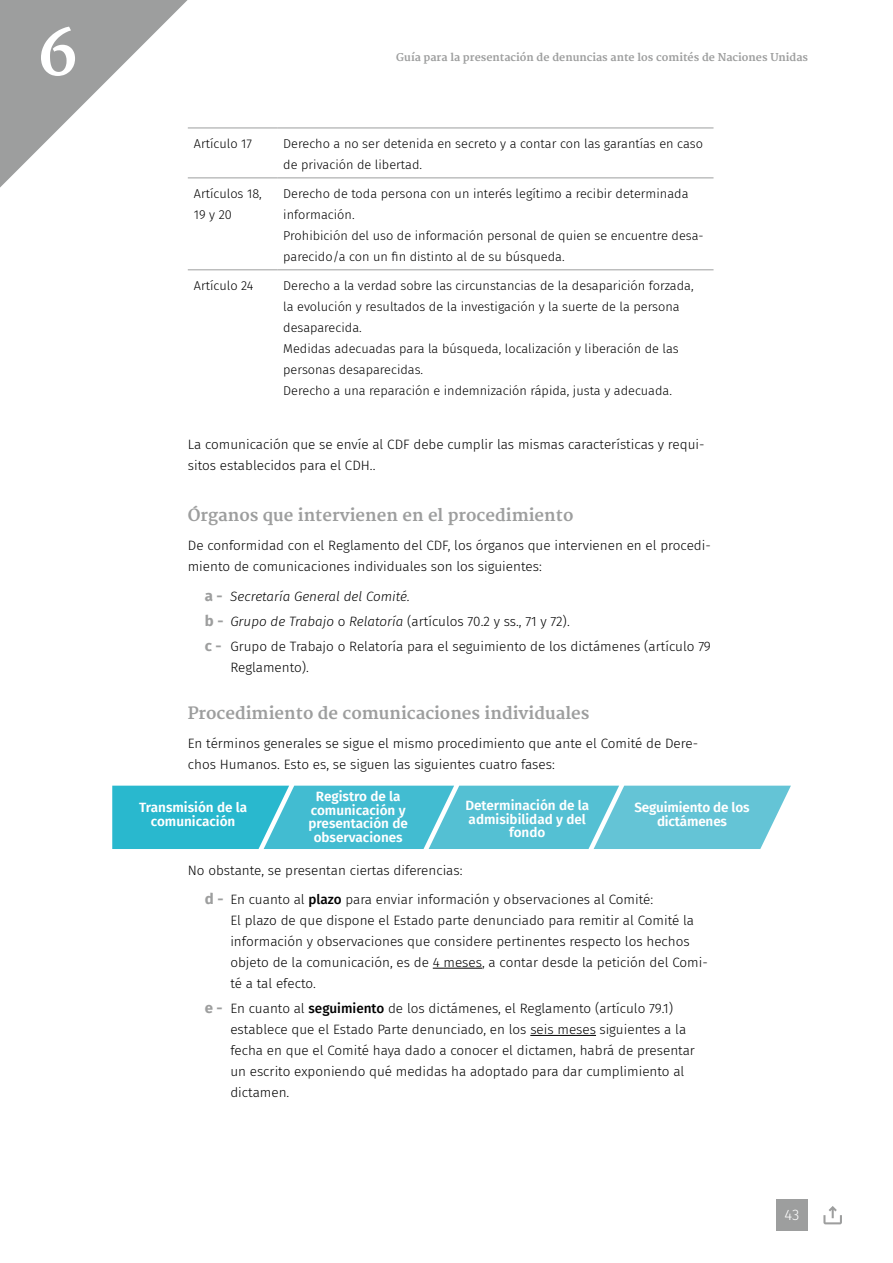
<style>
.page{position:relative;width:893px;height:1263px;background:#fff}
.page>*{position:absolute;margin:0;border:0;box-sizing:border-box;transform-origin:0 0}
.t1{font:700 64.5px "Merriweather";color:#fff}
.t2{font:700 16.5px "Merriweather";color:#9d9e9e}
.t3{font:300 15px "Fira Sans";color:#fff}
.t4{font:300 13.5px/21px "Fira Sans";color:#000}
.t5{font:600 13.5px/13.5px "Fira Sans";color:#fff;text-align:center}
.t6{font:300 12.75px/21px "Fira Sans";color:#000}
.t7{font:700 10.5px "Merriweather";color:#9d9e9e}
.s1{font-weight:700;font-size:15px;color:#9d9e9e}
.s2{font-style:italic}
.s3{font-weight:500}
</style>
<div class="page">
<svg style="left:0;top:0;width:191px;height:188px"></svg>
<div style="left:776px;top:1199px;width:32px;height:32px;background:#9d9e9e"></div>
<svg style="left:823px;top:1206px;width:19px;height:18px"></svg>
<hr style="left:433px;top:968px;width:49px;height:1px;background:#000">
<hr style="left:530px;top:1035px;width:66px;height:1px;background:#000">
<hr style="left:188px;top:128px;width:89px;height:1px;background:#9d9e9e">
<hr style="left:277px;top:128px;width:436px;height:1px;background:#9d9e9e">
<hr style="left:188px;top:177px;width:89px;height:1px;background:#9d9e9e">
<hr style="left:277px;top:177px;width:436px;height:1px;background:#9d9e9e">
<hr style="left:188px;top:269px;width:89px;height:1px;background:#9d9e9e">
<hr style="left:277px;top:269px;width:436px;height:1px;background:#9d9e9e">
<svg style="left:112px;top:786px;width:679px;height:63px;background:#51c1d4"></svg>
<h1 class="t1" style="left:37px;top:15px;width:43px">6</h1>
<p class="t7" style="left:396px;top:51px;width:413px">Guía para la presentación de denuncias ante los comités de Naciones Unidas</p>
<p class="t6" style="left:194px;top:133px;width:60px">Artículo 17</p>
<p class="t6" style="left:283px;top:133px;width:421px">Derecho a no ser detenida en secreto y a contar con las garantías en caso de privación de libertad.</p>
<p class="t6" style="left:194px;top:183px;width:70px">Artículos 18,<br>19 y 20</p>
<p class="t6" style="left:283px;top:183px;width:422px">Derecho de toda persona con un interés legítimo a recibir determinada información.<br>Prohibición del uso de información personal de quien se encuentre desa&shy;parecido/a con un fin distinto al de su búsqueda.</p>
<p class="t6" style="left:194px;top:275px;width:61px">Artículo 24</p>
<p class="t6" style="left:283px;top:275px;width:412px">Derecho a la verdad sobre las circunstancias de la desaparición forzada, la evolución y resultados de la investigación y la suerte de la persona desaparecida.<br>Medidas adecuadas para la búsqueda, localización y liberación de las personas desaparecidas.<br>Derecho a una reparación e indemnización rápida, justa y adecuada.</p>
<p class="t4" style="left:188px;top:433px;width:518px">La comunicación que se envíe al CDF debe cumplir las mismas características y requi&shy;sitos establecidos para el CDH..</p>
<p class="t2" style="left:188px;top:505px;width:387px">Órganos que intervienen en el procedimiento</p>
<p class="t4" style="left:188px;top:535px;width:525px">De conformidad con el Reglamento del CDF, los órganos que intervienen en el procedi&shy;miento de comunicaciones individuales son los siguientes:</p>
<p class="t4" style="left:205px;top:583px;width:508px;line-height:25.2px"><span class="s1">a -</span> <span class="s2">Secretaría General del Comité.<br></span><span class="s1">b -</span> <span class="s2">Grupo de Trabajo</span> o <span class="s2">Relatoría</span> (artículos 70.2 y ss., 71 y 72).<br><span class="s1">c -</span> Grupo de Trabajo o Relatoría para el seguimiento de los dictámenes (artículo 79</p>
<p class="t4" style="left:230px;top:657px;width:80px">Reglamento).</p>
<p class="t2" style="left:188px;top:703px;width:403px">Procedimiento de comunicaciones individuales</p>
<p class="t4" style="left:188px;top:733px;width:512px">En términos generales se sigue el mismo procedimiento que ante el Comité de Dere&shy;chos Humanos. Esto es, se siguen las siguientes cuatro fases:</p>
<p class="t5" style="left:139px;top:800px;width:110px">Transmisión de la comunicación</p>
<p class="t5" style="left:309px;top:789px;width:101px">Registro de la comunicación y presentación de observaciones</p>
<p class="t5" style="left:465px;top:798px;width:125px">Determinación de la admisibilidad y del fondo</p>
<p class="t5" style="left:634px;top:800px;width:117px">Seguimiento de los dictámenes</p>
<p class="t4" style="left:205px;top:855px;width:450px;line-height:29.5px;text-indent:-17px">No obstante, se presentan ciertas diferencias:<br><span class="s1">d -</span> En cuanto al <span class="s3">plazo</span> para enviar información y observaciones al Comité:</p>
<p class="t4" style="left:230px;top:910px;width:479px">El plazo de que dispone el Estado parte denunciado para remitir al Comité la información y observaciones que considere pertinentes respecto los hechos objeto de la comunicación, es de 4 meses, a contar desde la petición del Comi&shy;té a tal efecto.</p>
<p class="t4" style="left:230px;top:998px;width:466px;text-indent:-26px"><span class="s1">e -</span> En cuanto al <span class="s3">seguimiento</span> de los dictámenes, el Reglamento (artículo 79.1) establece que el Estado Parte denunciado, en los seis meses siguientes a la fecha en que el Comité haya dado a conocer el dictamen, habrá de presentar un escrito exponiendo qué medidas ha adoptado para dar cumplimiento al dictamen.</p>
<p class="t3" style="left:785px;top:1204px;width:16px">43</p>
</div>
